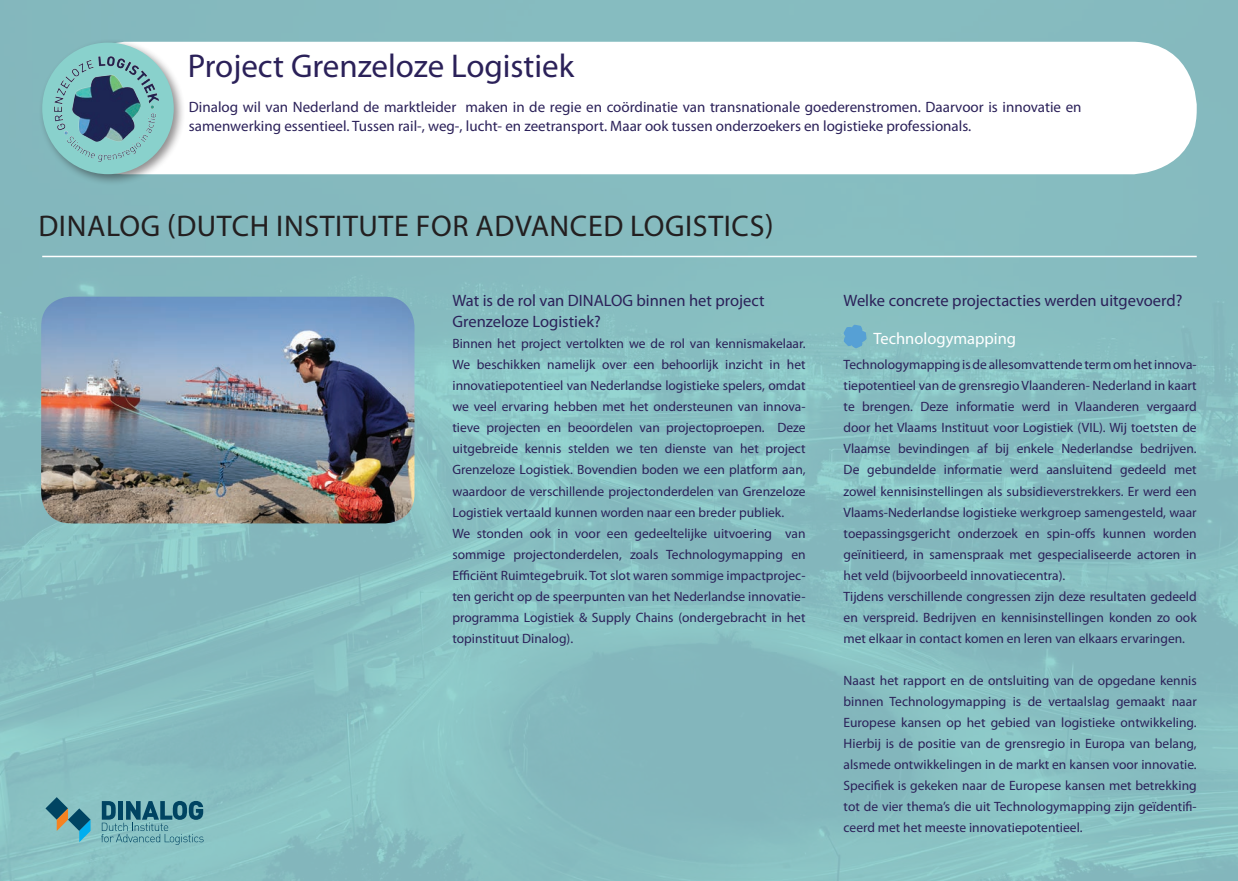
<style>
.page{position:relative;width:1238px;height:881px;background:#fff}
.page>*{position:absolute;margin:0;border:0;box-sizing:border-box;transform-origin:0 0}
.t1{font:33px "Myriad Pro";color:#2b2159}
.t2{font:30px "Myriad Pro";letter-spacing:.02em;color:#231f20}
.t3{font:16.5px/21px "Myriad Pro";color:#2b2159}
.t4{font:16.5px "Myriad Pro";color:#fff}
.t5{font:15px/19.5px "Myriad Pro";color:#2b2159}
.t6{font:13.5px/21px "Myriad Pro";color:#2b2159}
</style>
<div class="page">
<img style="left:0;top:0;width:1237px;height:880px">
<div style="left:62px;top:42px;width:1134px;height:132px;background:#fff;border-radius:64px"></div>
<img style="left:41px;top:296px;width:373px;height:227px">
<hr style="left:42px;top:255px;width:1154px;height:2px;background:#fff">
<svg style="left:843px;top:324px;width:23px;height:24px"></svg>
<div style="left:38px;top:39px;width:148px;height:148px;background:#231f20;opacity:.5"></div>
<div style="left:42px;top:43px;width:132px;height:131px;background:#89d1cc;border-radius:50%"></div>
<img style="left:53px;top:55px;width:106px;height:107px">
<svg style="left:101px;top:800px;width:103px;height:44px;background:#5f9ba5"></svg>
<svg style="left:45px;top:796px;width:45px;height:45px;background:#669da3"></svg>
<h1 class="t1" style="left:188px;top:45px;width:388px">Project Grenzeloze Logistiek</h1>
<p class="t5" style="left:189px;top:97px;width:894px">Dinalog wil van Nederland de marktleider maken in de regie en coördinatie van transnationale goederenstromen. Daarvoor is innovatie en samenwerking essentieel. Tussen rail-, weg-, lucht- en zeetransport. Maar ook tussen onderzoekers en logistieke professionals.</p>
<h2 class="t2" style="left:38px;top:208px;width:475px">DINALOG (Dutch Institute for Adva</h2>
<h2 class="t2" style="left:549px;top:208px;width:111px">nced Logis</h2>
<h2 class="t2" style="left:708px;top:208px;width:67px">tics)</h2>
<p class="t3" style="left:452px;top:290px;width:313px;text-indent:-17px">Wat is de rol van DINALOG binnen het project<br>Grenzeloze Logistiek?</p>
<p class="t6" style="left:452px;top:333px;width:354px">Binnen het project vertolkten we de rol van kennismakelaar.<br>We beschikken namelijk over een behoorlijk inzicht in het innovatiepotentieel van Nederlandse logistieke spelers, omdat we veel ervaring hebben met het ondersteunen van innova&shy;tieve projecten en beoordelen van projectoproepen. Deze uitgebreide kennis stelden we ten dienste van het project Grenzeloze Logistiek. Bovendien boden we een platform aan, waardoor de verschillende projectonderdelen van Grenzeloze Logistiek vertaald kunnen worden naar een breder publiek.<br>We stonden ook in voor een gedeeltelijke uitvoering van sommige projectonderdelen, zoals Technologymapping en Efficiënt Ruimtegebruik. Tot slot waren sommige impactprojec&shy;ten gericht op de speerpunten van het Nederlandse innovatie&shy;programma Logistiek &amp; Supply Chains (ondergebracht in het topinstituut Dinalog).</p>
<p class="t3" style="left:826px;top:290px;width:357px">Welke concrete projectacties werden uitgevoerd?</p>
<p class="t4" style="left:873px;top:328px;width:144px">Technologymapping</p>
<p class="t6" style="left:843px;top:354px;width:354px">Technologymapping is de allesomvattende term om het innova&shy;tiepotentieel van de grensregio Vlaanderen- Nederland in kaart te brengen. Deze informatie werd in Vlaanderen vergaard door het Vlaams Instituut voor Logistiek (VIL). Wij toetsten de Vlaamse bevindingen af bij enkele Nederlandse bedrijven.<br>De gebundelde informatie werd aansluitend gedeeld met zowel kennisinstellingen als subsidieverstrekkers. Er werd een Vlaams-Nederlandse logistieke werkgroep samengesteld, waar toepassingsgericht onderzoek en spin-offs kunnen worden geïnitieerd, in samenspraak met gespecialiseerde actoren in het veld (bijvoorbeeld innovatiecentra).<br>Tijdens verschillende congressen zijn deze resultaten gedeeld en verspreid. Bedrijven en kennisinstellingen konden zo ook met elkaar in contact komen en leren van elkaars ervaringen.</p>
<p class="t6" style="left:843px;top:669px;width:354px;text-align:justify">Naast het rapport en de ontsluiting van de opgedane kennis binnen Technologymapping is de vertaalslag gemaakt naar Europese kansen op het gebied van logistieke ontwikkeling.<br>Hierbij is de positie van de grensregio in Europa van belang, alsmede ontwikkelingen in de markt en kansen voor innovatie.<br>Specifiek is gekeken naar de Europese kansen met betrekking tot de vier thema’s die uit Technologymapping zijn geïdentifi&shy;ceerd met het meeste innovatiepotentieel.</p>
</div>
